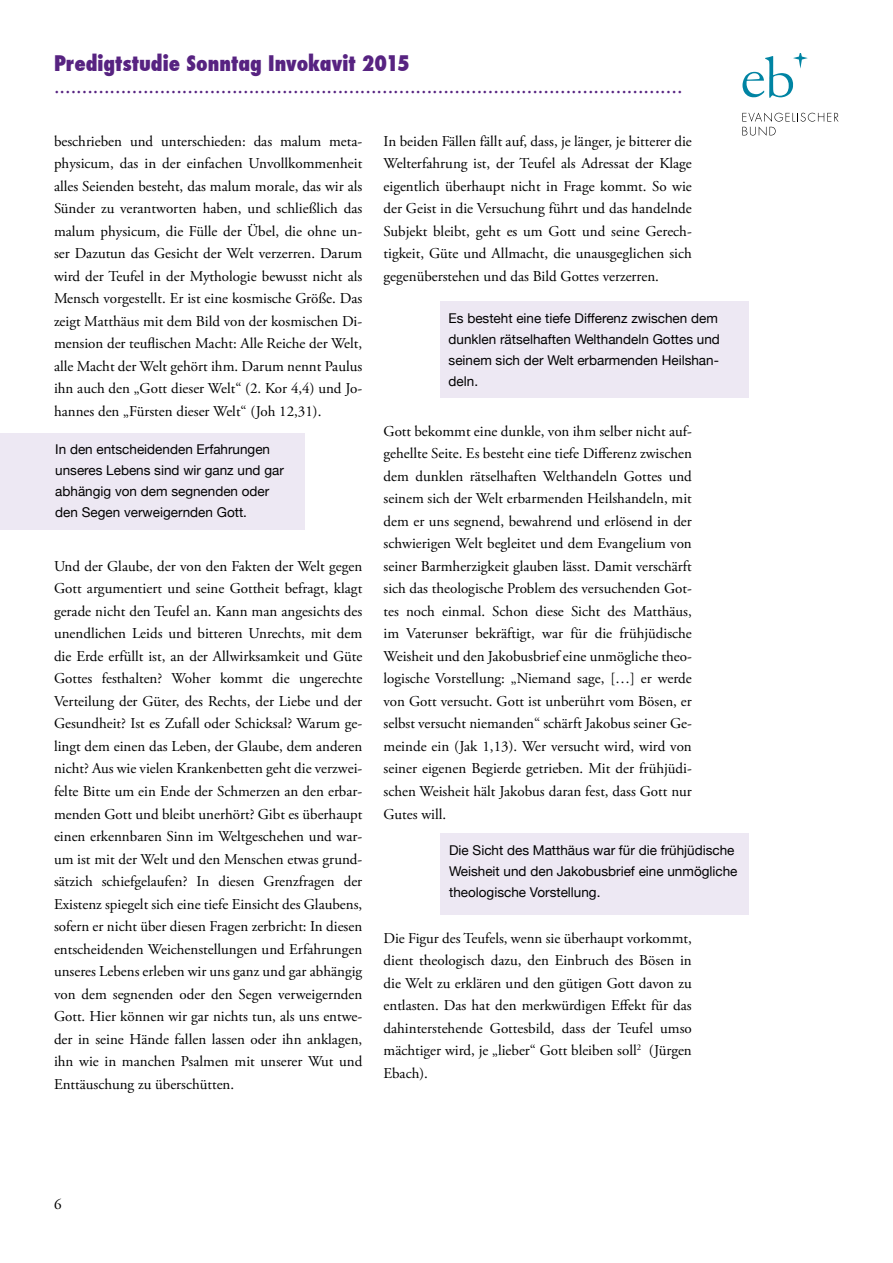
<style>
.page{position:relative;width:893px;height:1263px;background:#fff}
.page>*{position:absolute;margin:0;border:0;box-sizing:border-box;transform-origin:0 0}
.t1{font:800 condensed 21px "Futura";color:#572381}
.t2{font:500 18px "Futura";color:#572381}
.t3{font:15px/22.5px "Adobe Garamond Pro";color:#000;text-align:justify}
.t4{font:13.5px/21px "Helvetica Neue";color:#000}
</style>
<div class="page">
<svg style="left:742px;top:113px;width:96px;height:23px"></svg>
<svg style="left:742px;top:54px;width:66px;height:44px"></svg>
<div style="left:440px;top:301px;width:308px;height:97px;background:#ede8f3"></div>
<div style="left:0;top:433px;width:304px;height:96px;background:#ede8f3"></div>
<div style="left:441px;top:833px;width:308px;height:82px;background:#ede8f3"></div>
<h1 class="t1" style="left:54px;top:49px;width:357px">Predigtstudie Sonntag Invokavit 2015</h1>
<p class="t2" style="left:54px;top:74px;width:630px">.................................................................................................................</p>
<p class="t3" style="left:54px;top:130px;width:310px">beschrieben und unterschieden: das malum meta&shy;physicum, das in der einfachen Unvollkommenheit alles Seienden besteht, das malum morale, das wir als Sünder zu verantworten haben, und schließlich das malum physicum, die Fülle der Übel, die ohne un&shy;ser Dazutun das Gesicht der Welt verzerren. Darum wird der Teufel in der Mythologie bewusst nicht als Mensch vorgestellt. Er ist eine kosmische Größe. Das zeigt Matthäus mit dem Bild von der kosmischen Di&shy;mension der teuflischen Macht: Alle Reiche der Welt, alle Macht der Welt gehört ihm. Darum nennt Paulus ihn auch den „Gott dieser Welt“ (2. Kor 4,4) und Jo&shy;hannes den „Fürsten dieser Welt“ (Joh 12,31).</p>
<p class="t4" style="left:55px;top:439px;width:230px">In den entscheidenden Erfahrungen unseres Lebens sind wir ganz und gar abhängig von dem segnenden oder den Segen verweigernden Gott.</p>
<p class="t3" style="left:54px;top:555px;width:310px">Und der Glaube, der von den Fakten der Welt gegen Gott argumentiert und seine Gottheit befragt, klagt gerade nicht den Teufel an. Kann man angesichts des unendlichen Leids und bitteren Unrechts, mit dem die Erde erfüllt ist, an der Allwirksamkeit und Güte Gottes festhalten? Woher kommt die ungerechte Verteilung der Güter, des Rechts, der Liebe und der Gesundheit? Ist es Zufall oder Schicksal? Warum ge&shy;lingt dem einen das Leben, der Glaube, dem anderen nicht? Aus wie vielen Krankenbetten geht die verzwei&shy;felte Bitte um ein Ende der Schmerzen an den erbar&shy;menden Gott und bleibt unerhört? Gibt es überhaupt einen erkennbaren Sinn im Weltgeschehen und war&shy;um ist mit der Welt und den Menschen etwas grund&shy;sätzich schiefgelaufen? In diesen Grenzfragen der Existenz spiegelt sich eine tiefe Einsicht des Glaubens, sofern er nicht über diesen Fragen zerbricht: In diesen entscheidenden Weichenstellungen und Erfahrungen unseres Lebens erleben wir uns ganz und gar abhängig von dem segnenden oder den Segen verweigernden Gott. Hier können wir gar nichts tun, als uns entwe&shy;der in seine Hände fallen lassen oder ihn anklagen, ihn wie in manchen Psalmen mit unserer Wut und Enttäuschung zu überschütten.</p>
<p class="t3" style="left:384px;top:130px;width:310px">In beiden Fällen fällt auf, dass, je länger, je bitterer die Welterfahrung ist, der Teufel als Adressat der Klage eigentlich überhaupt nicht in Frage kommt. So wie der Geist in die Versuchung führt und das handelnde Subjekt bleibt, geht es um Gott und seine Gerech&shy;tigkeit, Güte und Allmacht, die unausgeglichen sich gegenüberstehen und das Bild Gottes verzerren.</p>
<p class="t4" style="left:449px;top:308px;width:273px">Es besteht eine tiefe Differenz zwischen dem dunklen rätselhaften Welthandeln Gottes und seinem sich der Welt erbarmenden Heilshan&shy;deln.</p>
<p class="t3" style="left:384px;top:420px;width:310px">Gott bekommt eine dunkle, von ihm selber nicht auf&shy;gehellte Seite. Es besteht eine tiefe Differenz zwischen dem dunklen rätselhaften Welthandeln Gottes und seinem sich der Welt erbarmenden Heilshandeln, mit dem er uns segnend, bewahrend und erlösend in der schwierigen Welt begleitet und dem Evangelium von seiner Barmherzigkeit glauben lässt. Damit verschärft sich das theologische Problem des versuchenden Got&shy;tes noch einmal. Schon diese Sicht des Matthäus, im Vaterunser bekräftigt, war für die frühjüdische Weisheit und den Jakobusbrief eine unmögliche theo&shy;logische Vorstellung: „Niemand sage, […] er werde von Gott versucht. Gott ist unberührt vom Bösen, er selbst versucht niemanden“ schärft Jakobus seiner Ge&shy;meinde ein (Jak 1,13). Wer versucht wird, wird von seiner eigenen Begierde getrieben. Mit der frühjüdi&shy;schen Weisheit hält Jakobus daran fest, dass Gott nur Gutes will.</p>
<p class="t4" style="left:449px;top:840px;width:290px">Die Sicht des Matthäus war für die frühjüdische<br>Weisheit und den Jakobusbrief eine unmögliche theologische Vorstellung.</p>
<p class="t3" style="left:384px;top:927px;width:310px">Die Figur des Teufels, wenn sie überhaupt vorkommt, dient theologisch dazu, den Einbruch des Bösen in die Welt zu erklären und den gütigen Gott davon zu entlasten. Das hat den merkwürdigen Effekt für das dahinterstehende Gottesbild, dass der Teufel umso mächtiger wird, je „lieber“ Gott bleiben soll<sup>2</sup> (Jürgen Ebach).</p>
<p class="t3" style="left:54px;top:1193px;width:9px">6</p>
</div>
